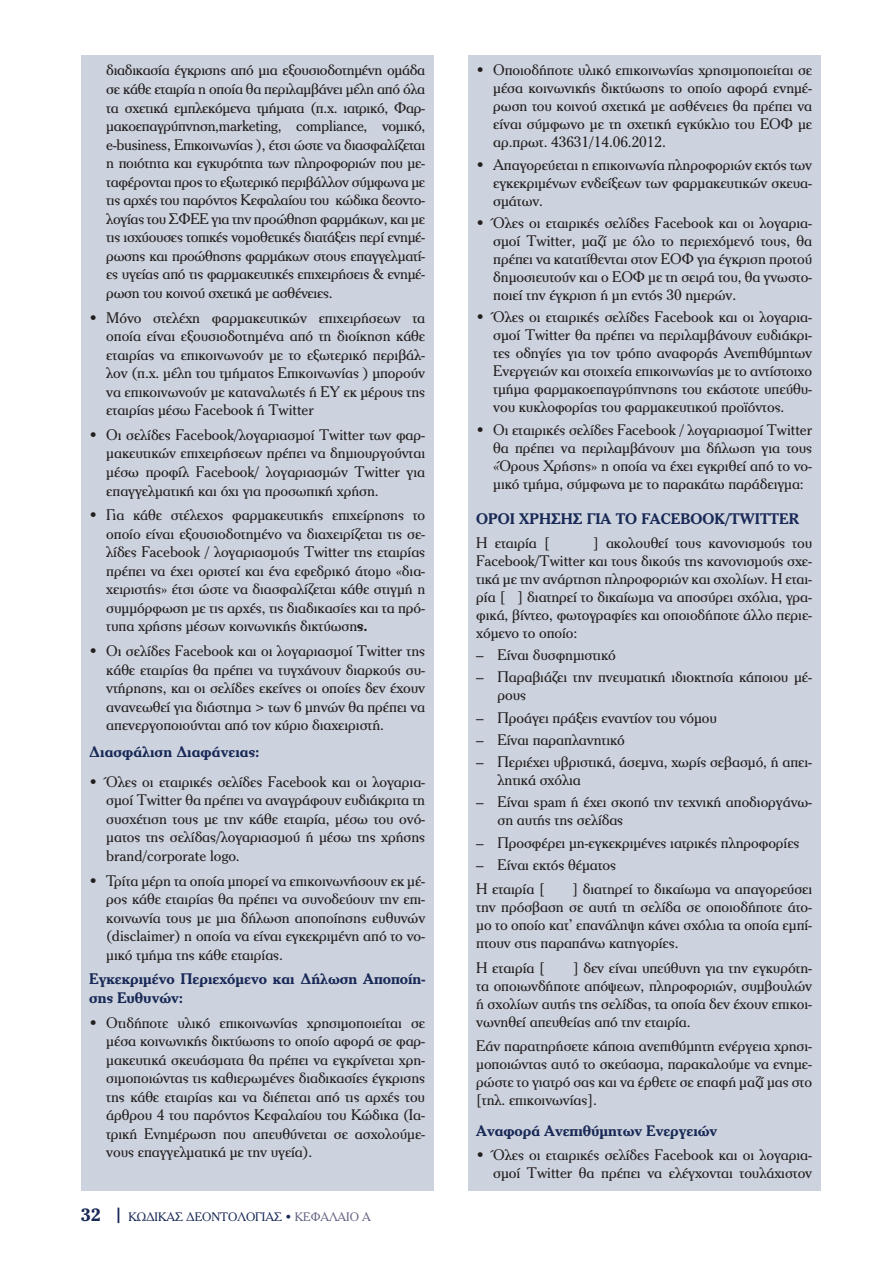
<style>
.page{position:relative;width:893px;height:1263px;background:#fff}
.page>*{position:absolute;margin:0;border:0;box-sizing:border-box;transform-origin:0 0}
.t1{font:15px/18.5px "PF Cheltenham";letter-spacing:-.005em;color:#231f20;text-align:justify}
.t2{font:700 15px/18.5px "PF Cheltenham";letter-spacing:-.005em;color:#192957}
.t3{font:12px "PF Cheltenham";color:#192957}
.s1{font-weight:700}
.s2{font-weight:700;color:#192957}
.s3{font-weight:700;font-size:18px}
.s4{color:#646485}
</style>
<div class="page">
<div style="left:81px;top:55px;width:353px;height:1136px;background:#cdd3de"></div>
<div style="left:468px;top:55px;width:353px;height:1136px;background:#cdd3de"></div>
<p class="t1" style="left:106px;top:61px;width:320px">διαδικασία έγκρισης από μια εξουσιοδοτημένη ομάδα σε κάθε εταιρία η οποία θα περιλαμβάνει μέλη από όλα τα σχετικά εμπλεκόμενα τμήματα (π.χ. ιατρικό, Φαρ&shy;μακοεπαγρύπνηση,marketing, compliance, νομικό, e-business, Eπικοινωνίας ), έτσι ώστε να διασφαλίζεται η ποιότητα και εγκυρότητα των πληροφοριών που με&shy;ταφέρονται προς το εξωτερικό περιβάλλον σύμφωνα με τις αρχές του παρόντος Κεφαλαίου του κώδικα δεοντο&shy;λογίας του ΣΦΕΕ για την προώθηση φαρμάκων, και με τις ισχύουσες τοπικές νομοθετικές διατάξεις περί ενημέ&shy;ρωσης και προώθησης φαρμάκων στους επαγγελματί&shy;ες υγείας από τις φαρμακευτικές επιχειρήσεις &amp; ενημέ&shy;ρωση του κοινού σχετικά με ασθένειες.</p>
<p class="t1" style="left:106px;top:308px;width:320px;text-indent:-17px">Þ Μόνο στελέχη φαρμακευτικών επιχειρήσεων τα οποία είναι εξουσιοδοτημένα από τη διοίκηση κάθε εταιρίας να επικοινωνούν με το εξωτερικό περιβάλ&shy;λον (π.χ. μέλη του τμήματος Επικοινωνίας ) μπορούν να επικοινωνούν με καταναλωτές ή ΕΥ εκ μέρους της εταιρίας μέσω Facebook ή Twitter</p>
<p class="t1" style="left:106px;top:425px;width:320px;text-indent:-17px">Þ Οι σελίδες Facebook/λογαριασμοί Twitter των φαρ&shy;μακευτικών επιχειρήσεων πρέπει να δημιουργούνται μέσω προφίλ Facebook/ λογαριασμών Twitter για επαγγελματική και όχι για προσωπική χρήση.</p>
<p class="t1" style="left:106px;top:506px;width:320px;text-indent:-17px">Þ Για κάθε στέλεχος φαρμακευτικής επιχείρησης το οποίο είναι εξουσιοδοτημένο να διαχειρίζεται τις σε&shy;λίδες Facebook / λογαριασμούς Twitter της εταιρίας πρέπει να έχει οριστεί και ένα εφεδρικό άτομο «δια&shy;χειριστής» έτσι ώστε να διασφαλίζεται κάθε στιγμή η συμμόρφωση με τις αρχές, τις διαδικασίες και τα πρό&shy;τυπα χρήσης μέσων κοινωνικής δικτύωση<span class="s1">ς.</span></p>
<p class="t1" style="left:106px;top:642px;width:320px;text-indent:-17px">Þ Οι σελίδες Facebook και οι λογαριασμοί Twitter της κάθε εταιρίας θα πρέπει να τυγχάνουν διαρκούς συ&shy;ντήρησης, και οι σελίδες εκείνες οι οποίες δεν έχουν ανανεωθεί για διάστημα &gt; των 6 μηνών θα πρέπει να απενεργοποιούνται από τον κύριο διαχειριστή.</p>
<p class="t1" style="left:89px;top:737px;width:337px;line-height:29.1px"><span class="s2">Διασφάλιση Διαφάνειας:<br></span>Þ Όλες οι εταιρικές σελίδες Facebook και οι λογαρια-</p>
<p class="t1" style="left:106px;top:790px;width:320px">σμοί Twitter θα πρέπει να αναγράφουν ευδιάκριτα τη συσχέτιση τους με την κάθε εταιρία, μέσω του ονό&shy;ματος της σελίδας/λογαριασμού ή μέσω της χρήσης brand/corporate logo.</p>
<p class="t1" style="left:106px;top:871px;width:320px;text-indent:-17px">Þ Τρίτα μέρη τα οποία μπορεί να επικοινωνήσουν εκ μέ&shy;ρος κάθε εταιρίας θα πρέπει να συνοδεύουν την επι&shy;κοινωνία τους με μια δήλωση αποποίησης ευθυνών (disclaimer) η οποία να είναι εγκεκριμένη από το νο&shy;μικό τμήμα της κάθε εταιρίας.</p>
<p class="t2" style="left:89px;top:970px;width:337px">Εγκεκριμένο Περιεχόμενο και Δήλωση Αποποίη&shy;σης Ευθυνών:</p>
<p class="t1" style="left:106px;top:1013px;width:320px;text-indent:-17px">Þ Οτιδήποτε υλικό επικοινωνίας χρησιμοποιείται σε μέσα κοινωνικής δικτύωσης το οποίο αφορά σε φαρ&shy;μακευτικά σκευάσματα θα πρέπει να εγκρίνεται χρη&shy;σιμοποιώντας τις καθιερωμένες διαδικασίες έγκρισης της κάθε εταιρίας και να διέπεται από τις αρχές του άρθρου 4 του παρόντος Κεφαλαίου του Κώδικα (Ια&shy;τρική Ενημέρωση που απευθύνεται σε ασχολούμε&shy;νους επαγγελματικά με την υγεία).</p>
<p class="t3" style="left:81px;top:1210px;width:291px"><span class="s3">32 |</span> ΚΩΔΙΚΑΣ ΔΕΟΝΤΟΛΟΓΙΑΣ <span class="s4">ΚΕΦΑΛΑΙΟ Α</span></p>
<p class="t1" style="left:493px;top:61px;width:320px;line-height:18px;text-indent:-17px">Þ Οποιοδήποτε υλικό επικοινωνίας χρησιμοποιείται σε μέσα κοινωνικής δικτύωσης το οποίο αφορά ενημέ&shy;ρωση του κοινού σχετικά με ασθένειες θα πρέπει να είναι σύμφωνο με τη σχετική εγκύκλιο του ΕΟΦ με αρ.πρωτ. 43631/14.06.2012.</p>
<p class="t1" style="left:493px;top:155px;width:320px;line-height:18px;text-indent:-17px">Þ Απαγορεύεται η επικοινωνία πληροφοριών εκτός των εγκεκριμένων ενδείξεων των φαρμακευτικών σκευα&shy;σμάτων.</p>
<p class="t1" style="left:493px;top:214px;width:320px;line-height:18px;text-indent:-17px">Þ Όλες οι εταιρικές σελίδες Facebook και οι λογαρια&shy;σμοί Twitter, μαζί με όλο το περιεχόμενό τους, θα πρέπει να κατατίθενται στον ΕΟΦ για έγκριση προτού δημοσιευτούν και ο ΕΟΦ με τη σειρά του, θα γνωστο&shy;ποιεί την έγκριση ή μη εντός 30 ημερών.</p>
<p class="t1" style="left:493px;top:308px;width:320px;line-height:18px;text-indent:-17px">Þ Όλες οι εταιρικές σελίδες Facebook και οι λογαρια&shy;σμοί Twitter θα πρέπει να περιλαμβάνουν ευδιάκρι&shy;τες οδηγίες για τον τρόπο αναφοράς Ανεπιθύμητων Ενεργειών και στοιχεία επικοινωνίας με το αντίστοιχο τμήμα φαρμακοεπαγρύπνησης του εκάστοτε υπεύθυ&shy;νου κυκλοφορίας του φαρμακευτικού προϊόντος.</p>
<p class="t1" style="left:493px;top:420px;width:320px;line-height:18px;text-indent:-17px">Þ Οι εταιρικές σελίδες Facebook / λογαριασμοί Twitter θα πρέπει να περιλαμβάνουν μια δήλωση για τους «Όρους Χρήσης» η οποία να έχει εγκριθεί από το νο&shy;μικό τμήμα, σύμφωνα με το παρακάτω παράδειγμα:</p>
<p class="t2" style="left:476px;top:509px;width:324px">ΟΡΟΙ ΧΡΗΣΗΣ ΓΙΑ ΤΟ FACEBOOK/TWITTER</p>
<p class="t1" style="left:476px;top:533px;width:75px">Η εταιρία [</p>
<p class="t1" style="left:476px;top:533px;width:337px;line-height:18px;text-indent:117px">] ακολουθεί τους κανονισμούς του Facebook/Twitter και τους δικούς της κανονισμούς σχε&shy;τικά με την ανάρτηση πληροφοριών και σχολίων. Η εται&shy;ρία [ ] διατηρεί το δικαίωμα να αποσύρει σχόλια, γρα&shy;φικά, βίντεο, φωτογραφίες και οποιοδήποτε άλλο περιε&shy;χόμενο το οποίο:</p>
<p class="t1" style="left:476px;top:645px;width:141px">– Είναι δυσφημιστικό</p>
<p class="t1" style="left:497px;top:668px;width:316px;line-height:18px;text-indent:-21px">– Παραβιάζει την πνευματική ιδιοκτησία κάποιου μέ&shy;ρους</p>
<p class="t1" style="left:476px;top:708px;width:242px">– Προάγει πράξεις εναντίον του νόμου</p>
<p class="t1" style="left:476px;top:730px;width:150px">– Είναι παραπλανητικό</p>
<p class="t1" style="left:497px;top:753px;width:316px;line-height:18px;text-indent:-21px">– Περιέχει υβριστικά, άσεμνα, χωρίς σεβασμό, ή απει&shy;λητικά σχόλια</p>
<p class="t1" style="left:497px;top:793px;width:316px;line-height:18px;text-indent:-21px">– Είναι spam ή έχει σκοπό την τεχνική αποδιοργάνω&shy;ση αυτής της σελίδας</p>
<p class="t1" style="left:476px;top:833px;width:325px">– Προσφέρει μη-εγκεκριμένες ιατρικές πληροφορίες</p>
<p class="t1" style="left:476px;top:852px;width:141px;line-height:24.3px">– Είναι εκτός θέματος<br>Η εταιρία [</p>
<p class="t1" style="left:476px;top:880px;width:337px;line-height:18px;text-indent:96px">] διατηρεί το δικαίωμα να απαγορεύσει την πρόσβαση σε αυτή τη σελίδα σε οποιοδήποτε άτο&shy;μο το οποίο κατ’ επανάληψη κάνει σχόλια τα οποία εμπί&shy;πτουν στις παραπάνω κατηγορίες.</p>
<p class="t1" style="left:476px;top:958px;width:70px">Η εταιρία [</p>
<p class="t1" style="left:476px;top:958px;width:337px;line-height:18px;text-indent:97px">] δεν είναι υπεύθυνη για την εγκυρότη&shy;τα οποιωνδήποτε απόψεων, πληροφοριών, συμβουλών ή σχολίων αυτής της σελίδας, τα οποία δεν έχουν επικοι&shy;νωνηθεί απευθείας από την εταιρία.</p>
<p class="t1" style="left:476px;top:1037px;width:337px;line-height:18px">Εάν παρατηρήσετε κάποια ανεπιθύμητη ενέργεια χρησι&shy;μοποιώντας αυτό το σκεύασμα, παρακαλούμε να ενημε&shy;ρώστε το γιατρό σας και να έρθετε σε επαφή μαζί μας στο [τηλ. επικοινωνίας].</p>
<p class="t2" style="left:476px;top:1121px;width:243px">Αναφορά Ανεπιθύμητων Ενεργειών</p>
<p class="t1" style="left:476px;top:1146px;width:337px;line-height:18px;text-align:right">Þ Όλες οι εταιρικές σελίδες Facebook και οι λογαρια&shy;σμοί Twitter θα πρέπει να ελέγχονται τουλάχιστον</p>
</div>
